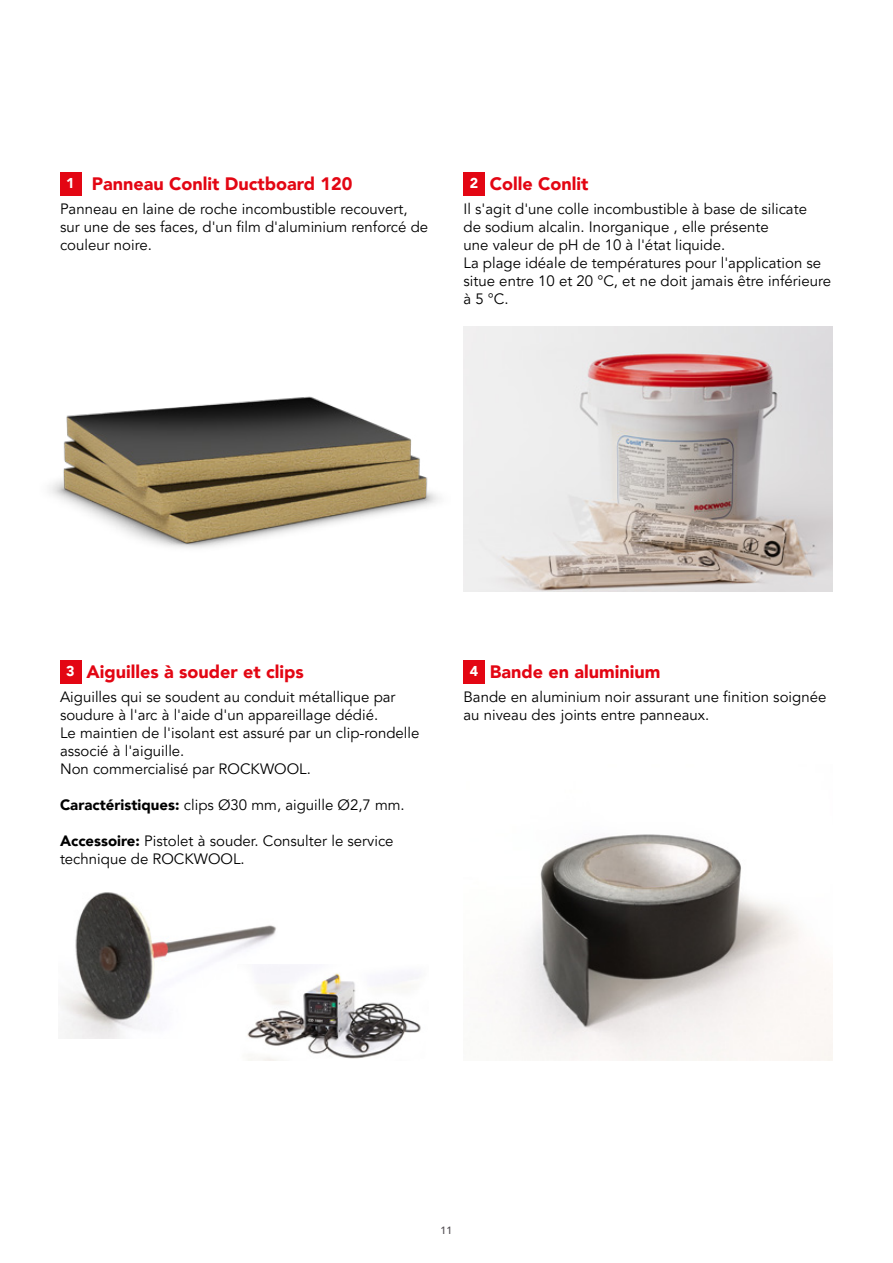
<style>
.page{position:relative;width:893px;height:1263px;background:#fff}
.page>*{position:absolute;margin:0;border:0;box-sizing:border-box;transform-origin:0 0}
.t1{font:900 18px "Avenir LT Pro";color:#e30613}
.t2{font:15px/18px "Avenir LT Pro";color:#000}
.t3{font:500 10.5px "Avenir LT Pro";color:#4e4a4f}
.s1{font-size:14.25px;color:#fff}
.s2{font-weight:900}
</style>
<div class="page">
<img style="left:49px;top:396px;width:391px;height:152px">
<img style="left:61px;top:892px;width:215px;height:146px">
<img style="left:238px;top:964px;width:183px;height:97px">
<div style="left:60px;top:172px;width:21px;height:24px;background:#e30613"></div>
<div style="left:60px;top:660px;width:21px;height:24px;background:#e30613"></div>
<div style="left:463px;top:660px;width:21px;height:24px;background:#e30613"></div>
<div style="left:463px;top:172px;width:21px;height:24px;background:#e30613"></div>
<img style="left:463px;top:327px;width:370px;height:265px">
<img style="left:496px;top:834px;width:337px;height:227px">
<p class="t1" style="left:66px;top:172px;width:287px"><span class="s1">1</span> Panneau Conlit Ductboard 120</p>
<p class="t2" style="left:60px;top:200px;width:370px">Panneau en laine de roche incombustible recouvert, sur une de ses faces, d'un film d'aluminium renforcé de couleur noire.</p>
<p class="t1" style="left:470px;top:172px;width:120px"><span class="s1">2</span> Colle Conlit</p>
<p class="t2" style="left:463px;top:200px;width:369px">Il s'agit d'une colle incombustible à base de silicate<br>de sodium alcalin. Inorganique , elle présente<br>une valeur de pH de 10 à l'état liquide.<br>La plage idéale de températures pour l'application se situe entre 10 et 20 °C, et ne doit jamais être inférieure à 5 °C.</p>
<p class="t1" style="left:66px;top:660px;width:239px"><span class="s1">3</span> Aiguilles à souder et clips</p>
<p class="t2" style="left:60px;top:688px;width:361px">Aiguilles qui se soudent au conduit métallique par soudure à l'arc à l'aide d'un appareillage dédié.<br>Le maintien de l'isolant est assuré par un clip-rondelle associé à l'aiguille.<br>Non commercialisé par ROCKWOOL.</p>
<p class="t2" style="left:60px;top:796px;width:346px"><span class="s2">Caractéristiques:</span> clips Ø30 mm, aiguille Ø2,7 mm.</p>
<p class="t2" style="left:60px;top:832px;width:335px"><span class="s2">Accessoire:</span> Pistolet à souder. Consulter le service technique de ROCKWOOL.</p>
<p class="t1" style="left:470px;top:660px;width:192px"><span class="s1">4</span> Bande en aluminium</p>
<p class="t2" style="left:463px;top:688px;width:364px">Bande en aluminium noir assurant une finition soignée au niveau des joints entre panneaux.</p>
<p class="t3" style="left:441px;top:1224px;width:13px">11</p>
</div>
